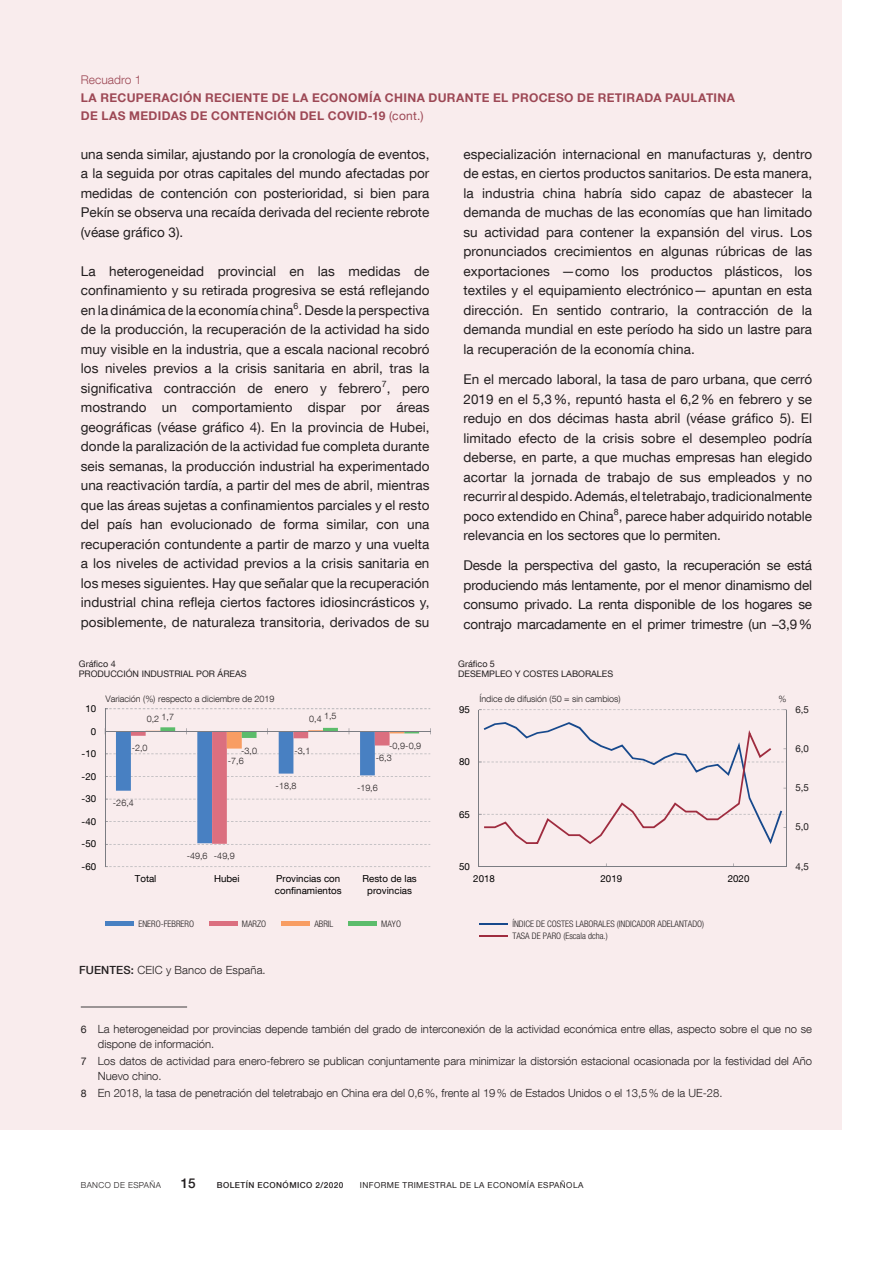
<style>
.page{position:relative;width:893px;height:1263px;background:#fff}
.page>*{position:absolute;margin:0;border:0;box-sizing:border-box;transform-origin:0 0}
.Texto_recuadro{font:13.5px/19.5px "Bd E Neue Helvetica";color:#231f20;text-align:justify}
.t1{font:500 13.5px "Bd E Neue Helvetica";color:#231f20}
.Título_recuadro{font:700 12px/18px "Bd E Neue Helvetica";letter-spacing:.03em;color:#9d4855}
.Numero_recuadro{font:300 12px "Bd E Neue Helvetica";letter-spacing:.005em;color:#9d4855}
.Citas_recuadro{font:300 11.25px/15px "Bd E Neue Helvetica";color:#231f20}
.t2{font:9.75px/11.7px "Bd E Neue Helvetica";color:#010000}
.t3{font:9.75px "Bd E Neue Helvetica";color:#231f20}
.t4{font:300 9px "Bd E Neue Helvetica";color:#231f20}
.t5{font:300 condensed 9px/12.3px "Bd E Neue Helvetica";color:#231f20}
.t6{font:9px/10.8px "Bd E Neue Helvetica";color:#231f20}
.t7{font:8.25px "Bd E Neue Helvetica";letter-spacing:.05em;color:#231f20}
.t8{font:500 8.25px "Bd E Neue Helvetica";letter-spacing:.05em;color:#231f20}
.t9{font:300 8.25px "Bd E Neue Helvetica";letter-spacing:.05em;color:#231f20}
.s1{font-weight:400}
.s2{font-weight:500}
.s3{font-weight:400;font-size:10.5px}
</style>
<div class="page">
<hr style="left:0;top:0;width:1px;height:1131px;background:#f9eced">
<div style="left:0;top:0;width:842px;height:1129px;background:#f9eced"></div>
<svg style="left:106px;top:708px;width:324px;height:159px"></svg>
<hr style="left:105px;top:709px;width:1px;height:158px;background:#7b7c82">
<hr style="left:105px;top:731px;width:325px;height:1px;background:#7b7c82">
<svg style="left:116px;top:727px;width:303px;height:117px"></svg>
<div style="left:105px;top:921px;width:29px;height:5px;background:#4880c2"></div>
<div style="left:209px;top:921px;width:29px;height:5px;background:#db6f7f"></div>
<div style="left:281px;top:921px;width:29px;height:5px;background:#f89d63"></div>
<div style="left:348px;top:921px;width:29px;height:5px;background:#5cbc6b"></div>
<hr style="left:786px;top:710px;width:1px;height:156px;background:#7b7c82">
<hr style="left:478px;top:710px;width:1px;height:156px;background:#7b7c82">
<hr style="left:479px;top:866px;width:307px;height:1px;background:#7b7c82">
<svg style="left:479px;top:709px;width:307px;height:135px"></svg>
<hr style="left:479px;top:923px;width:29px;height:2px;background:#17498c">
<hr style="left:479px;top:935px;width:29px;height:2px;background:#9f2c3f">
<hr style="left:81px;top:1006px;width:106px;height:1px;background:#3e3e3f">
<p class="Numero_recuadro" style="left:81px;top:72px;width:62px">Recuadro 1</p>
<p class="Título_recuadro" style="left:81px;top:88px;width:656px">LA RECUPERACIÓN RECIENTE DE LA ECONOMÍA CHINA DURANTE EL PROCESO DE RETIRADA PAULATINA<br>DE LAS MEDIDAS DE CONTENCIÓN DEL COVID-19 <span class="s1">(cont.)</span></p>
<p class="Texto_recuadro" style="left:81px;top:144px;width:350px">una senda similar, ajustando por la cronología de eventos, a la seguida por otras capitales del mundo afectadas por medidas de contención con posterioridad, si bien para Pekín se observa una recaída derivada del reciente rebrote (véase gráfico 3).</p>
<p class="Texto_recuadro" style="left:81px;top:261px;width:350px">La heterogeneidad provincial en las medidas de confinamiento y su retirada progresiva se está reflejando en la dinámica de la economía china<sup>6</sup>. Desde la perspectiva de la producción, la recuperación de la actividad ha sido muy visible en la industria, que a escala nacional recobró los niveles previos a la crisis sanitaria en abril, tras la significativa contracción de enero y febrero<sup>7</sup>, pero mostrando un comportamiento dispar por áreas geográficas (véase gráfico 4). En la provincia de Hubei, donde la paralización de la actividad fue completa durante seis semanas, la producción industrial ha experimentado una reactivación tardía, a partir del mes de abril, mientras que las áreas sujetas a confinamientos parciales y el resto del país han evolucionado de forma similar, con una recuperación contundente a partir de marzo y una vuelta a los niveles de actividad previos a la crisis sanitaria en los meses siguientes. Hay que señalar que la recuperación industrial china refleja ciertos factores idiosincrásticos y, posiblemente, de naturaleza transitoria, derivados de su</p>
<p class="t6" style="left:79px;top:658px;width:169px">Gráfico 4<br>PRODUCCIÓN INDUSTRIAL POR ÁREAS</p>
<p class="t4" style="left:105px;top:693px;width:171px">Variación (%) respecto a diciembre de 2019</p>
<p class="t2" style="left:85px;top:702px;width:12px">10</p>
<p class="t4" style="left:161px;top:711px;width:14px">1,7</p>
<p class="t4" style="left:147px;top:713px;width:14px">0,2</p>
<p class="t2" style="left:91px;top:725px;width:7px">0</p>
<p class="t2" style="left:82px;top:747px;width:16px">-10</p>
<p class="t2" style="left:82px;top:770px;width:16px">-20</p>
<p class="t4" style="left:132px;top:743px;width:17px">-2,0</p>
<p class="t4" style="left:241px;top:745px;width:17px">-3,0</p>
<p class="t4" style="left:228px;top:755px;width:17px">-7,6</p>
<p class="t4" style="left:324px;top:710px;width:14px">1,5</p>
<p class="t4" style="left:309px;top:713px;width:14px">0,4</p>
<p class="t4" style="left:294px;top:745px;width:17px">-3,1</p>
<p class="t4" style="left:389px;top:740px;width:34px">-0,9-0,9</p>
<p class="t4" style="left:376px;top:752px;width:17px">-6,3</p>
<p class="t2" style="left:82px;top:793px;width:16px">-30</p>
<p class="t2" style="left:82px;top:815px;width:16px">-40</p>
<p class="t2" style="left:82px;top:838px;width:16px">-50</p>
<p class="t2" style="left:82px;top:860px;width:16px">-60</p>
<p class="t4" style="left:113px;top:798px;width:23px">-26,4</p>
<p class="t4" style="left:187px;top:850px;width:22px">-49,6</p>
<p class="t4" style="left:214px;top:851px;width:22px">-49,9</p>
<p class="t4" style="left:276px;top:780px;width:23px">-18,8</p>
<p class="t4" style="left:357px;top:782px;width:22px">-19,6</p>
<p class="t2" style="left:135px;top:872px;width:23px">Total</p>
<p class="t2" style="left:214px;top:872px;width:27px">Hubei</p>
<p class="t2" style="left:275px;top:872px;width:68px">Provincias con confinamientos</p>
<p class="t2" style="left:363px;top:872px;width:56px;text-align:center">Resto de las provincias</p>
<p class="t5" style="left:138px;top:917px;width:57px">ENERO-FEBRERO</p>
<p class="t5" style="left:242px;top:917px;width:26px">MARZO</p>
<p class="t5" style="left:314px;top:917px;width:20px">ABRIL</p>
<p class="t5" style="left:381px;top:917px;width:21px">MAYO</p>
<p class="Citas_recuadro" style="left:79px;top:962px;width:188px"><span class="s2">FUENTES:</span> CEIC y Banco de España.</p>
<p class="Texto_recuadro" style="left:463px;top:144px;width:350px">especialización internacional en manufacturas y, dentro de estas, en ciertos productos sanitarios. De esta manera, la industria china habría sido capaz de abastecer la demanda de muchas de las economías que han limitado su actividad para contener la expansión del virus. Los pronunciados crecimientos en algunas rúbricas de las exportaciones —como los productos plásticos, los textiles y el equipamiento electrónico— apuntan en esta dirección. En sentido contrario, la contracción de la demanda mundial en este período ha sido un lastre para la recuperación de la economía china.</p>
<p class="Texto_recuadro" style="left:463px;top:369px;width:350px">En el mercado laboral, la tasa de paro urbana, que cerró 2019 en el 5,3%, repuntó hasta el 6,2% en febrero y se redujo en dos décimas hasta abril (véase gráfico 5). El limitado efecto de la crisis sobre el desempleo podría deberse, en parte, a que muchas empresas han elegido acortar la jornada de trabajo de sus empleados y no recurrir al despido. Además, el teletrabajo, tradicionalmente poco extendido en China<sup>8</sup>, parece haber adquirido notable relevancia en los sectores que lo permiten.</p>
<p class="Texto_recuadro" style="left:463px;top:555px;width:350px">Desde la perspectiva del gasto, la recuperación se está produciendo más lentamente, por el menor dinamismo del consumo privado. La renta disponible de los hogares se contrajo marcadamente en el primer trimestre (un –3,9%</p>
<p class="t6" style="left:458px;top:658px;width:157px">Gráfico 5<br>DESEMPLEO Y COSTES LABORALES</p>
<p class="t4" style="left:479px;top:693px;width:143px">Índice de difusión (50 = sin cambios)</p>
<p class="t4" style="left:779px;top:693px;width:10px">%</p>
<p class="t2" style="left:459px;top:703px;width:12px">95</p>
<p class="t3" style="left:795px;top:703px;width:15px">6,5</p>
<p class="t2" style="left:459px;top:755px;width:12px">80</p>
<p class="t2" style="left:459px;top:808px;width:12px">65</p>
<p class="t3" style="left:795px;top:743px;width:15px">6,0</p>
<p class="t3" style="left:795px;top:782px;width:15px">5,5</p>
<p class="t3" style="left:795px;top:821px;width:15px">5,0</p>
<p class="t2" style="left:459px;top:860px;width:12px">50</p>
<p class="t2" style="left:473px;top:872px;width:23px">2018</p>
<p class="t2" style="left:601px;top:872px;width:23px">2019</p>
<p class="t2" style="left:728px;top:872px;width:23px">2020</p>
<p class="t5" style="left:512px;top:917px;width:193px">ÍNDICE DE COSTES LABORALES (INDICADOR ADELANTADO)<br>TASA DE PARO (Escala dcha.)</p>
<p class="t3" style="left:795px;top:860px;width:15px">4,5</p>
<p class="Citas_recuadro" style="left:98px;top:1021px;width:716px;text-indent:-17px"><span class="s3">6</span> La heterogeneidad por provincias depende también del grado de interconexión de la actividad económica entre ellas, aspecto sobre el que no se dispone de información.</p>
<p class="Citas_recuadro" style="left:98px;top:1053px;width:716px;text-indent:-17px"><span class="s3">7</span> Los datos de actividad para enero-febrero se publican conjuntamente para minimizar la distorsión estacional ocasionada por la festividad del Año<br>Nuevo chino.</p>
<p class="Citas_recuadro" style="left:81px;top:1085px;width:643px"><span class="s3">8</span> En 2018, la tasa de penetración del teletrabajo en China era del 0,6%, frente al 19% de Estados Unidos o el 13,5% de la UE-28.</p>
<p class="t9" style="left:81px;top:1180px;width:82px">BANCO DE ESPAÑA</p>
<p class="t1" style="left:181px;top:1175px;width:16px">15</p>
<p class="t8" style="left:217px;top:1180px;width:128px">BOLETÍN ECONÓMICO 2/2020</p>
<p class="t7" style="left:360px;top:1180px;width:225px">INFORME TRIMESTRAL DE LA ECONOMÍA ESPAÑOLA</p>
</div>
